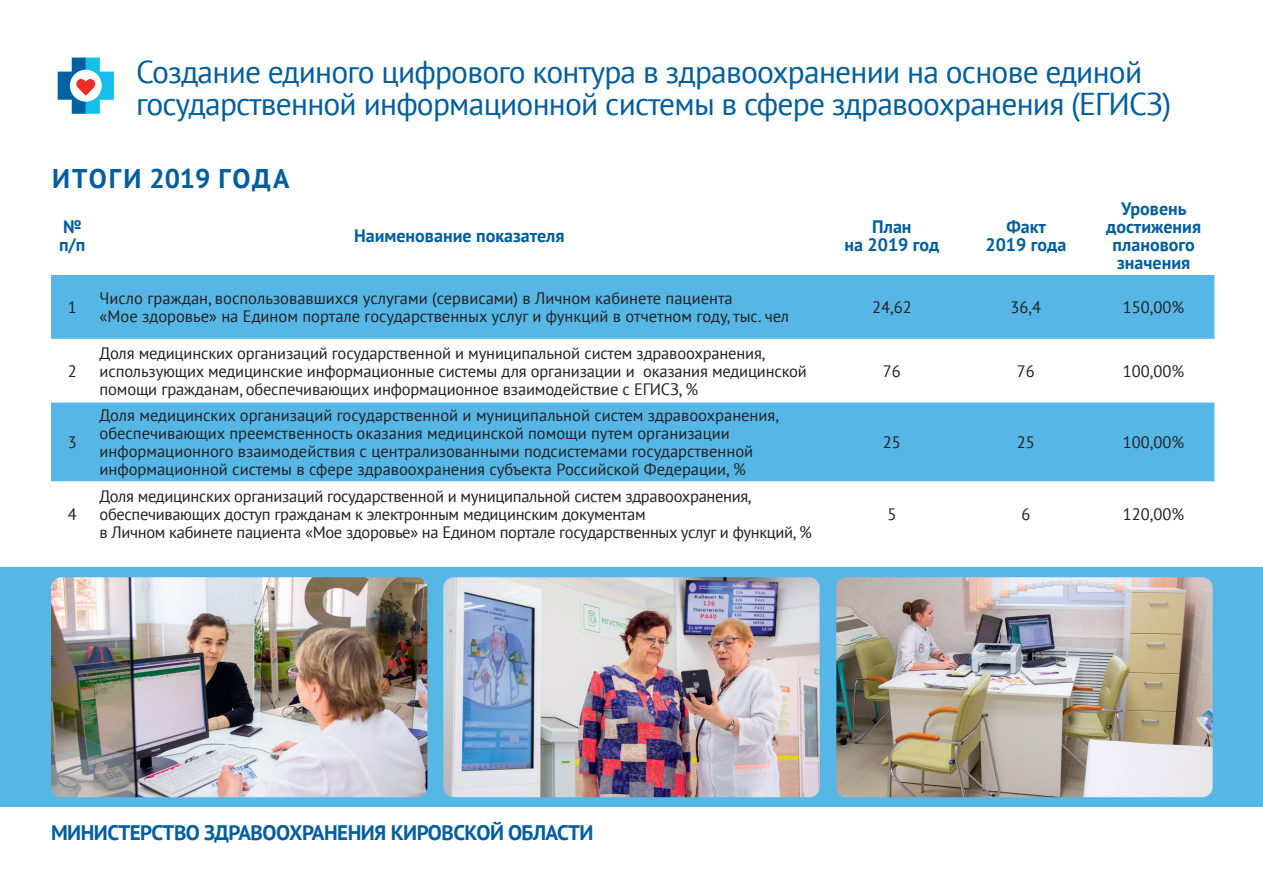
<style>
.page{position:relative;width:1263px;height:893px;background:#fff}
.page>*{position:absolute;margin:0;border:0;box-sizing:border-box;transform-origin:0 0}
.t1{font:31.5px/31.5px "PT Sans";letter-spacing:-.025em;color:#005e9e}
.t2{font:700 27px "PT Sans";letter-spacing:.06em;color:#005e9e}
.t3{font:700 21px "PT Sans";letter-spacing:-.025em;color:#005e9e}
.t4{font:700 18px/18px "PT Sans";color:#005e9e;text-align:center}
.t5{font:16.5px/18px "PT Sans";letter-spacing:-.01em;color:#231f20}
</style>
<div class="page">
<svg style="left:58px;top:58px;width:56px;height:56px"></svg>
<svg style="left:51px;top:275px;width:1163px;height:206px;fill:#56b7e7"></svg>
<div style="left:0;top:568px;width:1262px;height:239px;background:#56b7e7"></div>
<img style="left:51px;top:577px;width:376px;height:220px">
<img style="left:443px;top:577px;width:377px;height:220px">
<img style="left:836px;top:577px;width:376px;height:220px">
<h1 class="t1" style="left:136px;top:56px;width:1037px">Создание единого цифрового контура в здравоохранении на основе единой государственной информационной системы в сфере здравоохранения (ЕГИСЗ)</h1>
<h2 class="t2" style="left:52px;top:161px;width:239px">ИТОГИ 2019 ГОДА</h2>
<p class="t4" style="left:59px;top:217px;width:28px;text-align:left">№ п/п</p>
<p class="t4" style="left:354px;top:226px;width:212px">Наименование показателя</p>
<p class="t4" style="left:844px;top:217px;width:97px">План<br>на 2019 год</p>
<p class="t4" style="left:985px;top:217px;width:82px">Факт<br>2019 года</p>
<p class="t4" style="left:1106px;top:199px;width:96px">Уровень достижения планового значения</p>
<p class="t5" style="left:68px;top:298px;width:10px">1</p>
<p class="t5" style="left:100px;top:289px;width:691px">Число граждан, воспользовавшихся услугами (сервисами) в Личном кабинете пациента<br>«Мое здоровье» на Едином портале государственных услуг и функций в отчетном году, тыс. чел</p>
<p class="t5" style="left:872px;top:298px;width:41px">24,62</p>
<p class="t5" style="left:1010px;top:298px;width:32px">36,4</p>
<p class="t5" style="left:1123px;top:298px;width:63px">150,00%</p>
<p class="t5" style="left:68px;top:362px;width:10px">2</p>
<p class="t5" style="left:100px;top:344px;width:709px">Доля медицинских организаций государственной и муниципальной систем здравоохранения, использующих медицинские информационные системы для организации и оказания медицинской помощи гражданам, обеспечивающих информационное взаимодействие с ЕГИСЗ, %</p>
<p class="t5" style="left:883px;top:362px;width:19px">76</p>
<p class="t5" style="left:1017px;top:362px;width:19px">76</p>
<p class="t5" style="left:1123px;top:362px;width:63px">100,00%</p>
<p class="t5" style="left:68px;top:433px;width:10px">3</p>
<p class="t5" style="left:68px;top:504px;width:10px">4</p>
<p class="t5" style="left:100px;top:406px;width:681px">Доля медицинских организаций государственной и муниципальной систем здравоохранения, обеспечивающих преемственность оказания медицинской помощи путем организации информационного взаимодействия с централизованными подсистемами государственной информационной системы в сфере здравоохранения субъекта Российской Федерации, %</p>
<p class="t5" style="left:100px;top:486px;width:714px">Доля медицинских организаций государственной и муниципальной систем здравоохранения, обеспечивающих доступ гражданам к электронным медицинским документам<br>в Личном кабинете пациента «Мое здоровье» на Едином портале государственных услуг и функций, %</p>
<p class="t5" style="left:883px;top:433px;width:19px">25</p>
<p class="t5" style="left:1017px;top:433px;width:19px">25</p>
<p class="t5" style="left:1123px;top:433px;width:63px">100,00%</p>
<p class="t5" style="left:887px;top:504px;width:10px">5</p>
<p class="t5" style="left:1021px;top:504px;width:10px">6</p>
<p class="t5" style="left:1123px;top:504px;width:63px">120,00%</p>
<p class="t3" style="left:51px;top:818px;width:544px">МИНИСТЕРСТВО ЗДРАВООХРАНЕНИЯ КИРОВСКОЙ ОБЛАСТИ</p>
</div>
